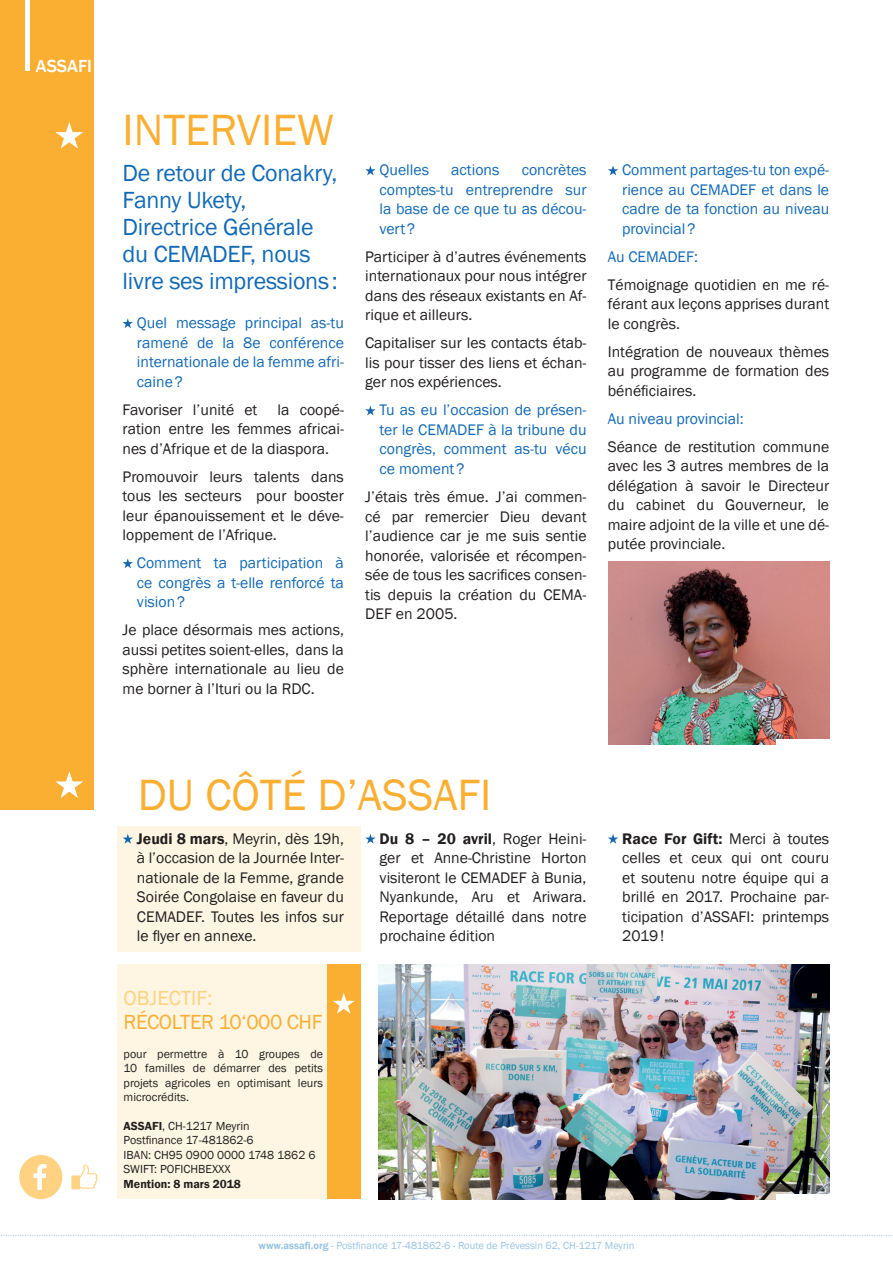
<style>
.page{position:relative;width:893px;height:1263px;background:#fff}
.page>*{position:absolute;margin:0;border:0;box-sizing:border-box;transform-origin:0 0}
.t1{font:45px "Franklin Gothic";color:#faaf33}
.t2{font:24px/27px "Franklin Gothic";letter-spacing:-.01em;color:#136ab5}
.t3{font:21px "Franklin Gothic";letter-spacing:-.02em;color:#faaf33}
.t4{font:21px "Franklin Gothic";color:#fed281}
.t5{font:500 18px "Franklin Gothic";color:#fff}
.t6{font:15.75px/19.5px "Franklin Gothic";color:#231f20;text-align:justify}
.t7{font:15.75px/19.5px "Franklin Gothic";color:#136ab5;text-align:justify}
.t8{font:12px/14.4px "Franklin Gothic";color:#231f20;text-align:justify}
.t9{font:600 12px "Franklin Gothic";color:#231f20}
.t10{font:10.5px "Franklin Gothic";color:#98c4e2}
.s1{font-weight:600}
</style>
<div class="page">
<div style="left:117px;top:826px;width:244px;height:125px;background:#fef5e2"></div>
<img style="left:608px;top:561px;width:221px;height:183px">
<div style="left:776px;top:739px;width:56px;height:10px;background:#fff"></div>
<svg style="left:19px;top:1155px;width:43px;height:44px"></svg>
<svg style="left:71px;top:1165px;width:27px;height:24px"></svg>
<svg style="left:123px;top:318px;width:10px;height:10px"></svg>
<svg style="left:123px;top:558px;width:10px;height:10px"></svg>
<svg style="left:365px;top:165px;width:11px;height:10px"></svg>
<svg style="left:365px;top:406px;width:11px;height:9px"></svg>
<svg style="left:608px;top:165px;width:10px;height:10px"></svg>
<svg style="left:1px;top:1235px;width:891px;height:1px"></svg>
<svg style="left:123px;top:834px;width:10px;height:10px"></svg>
<svg style="left:365px;top:834px;width:11px;height:10px"></svg>
<svg style="left:608px;top:834px;width:10px;height:10px"></svg>
<div style="left:117px;top:964px;width:210px;height:235px;background:#fef5e2"></div>
<div style="left:327px;top:964px;width:34px;height:235px;background:#faaf33"></div>
<svg style="left:333px;top:993px;width:22px;height:21px"></svg>
<div style="left:0;top:0;width:94px;height:810px;background:#faaf33"></div>
<svg style="left:55px;top:122px;width:28px;height:27px"></svg>
<svg style="left:55px;top:771px;width:28px;height:27px"></svg>
<img style="left:378px;top:964px;width:451px;height:235px">
<div style="left:776px;top:1194px;width:56px;height:10px;background:#fff"></div>
<p class="t5" style="left:36px;top:55px;width:58px">ASSAFI</p>
<h1 class="t1" style="left:123px;top:102px;width:213px">INTERVIEW</h1>
<h2 class="t2" style="left:123px;top:160px;width:217px">De retour de Conakry,<br>Fanny Ukety,<br>Directrice Générale du CEMADEF, nous livre ses impressions:</h2>
<p class="t7" style="left:137px;top:314px;width:209px">Quel message principal as-tu ramené de la 8e conférence internationale de la femme afri&shy;caine?</p>
<p class="t6" style="left:123px;top:400px;width:136px">Favoriser l’unité et</p>
<p class="t6" style="left:123px;top:400px;width:223px;text-indent:155px">la coopé&shy;ration entre les femmes africai&shy;nes d’Afrique et de la diaspora.</p>
<p class="t6" style="left:123px;top:467px;width:223px">Promouvoir leurs talents dans tous les secteurs pour booster leur épanouissement et le déve&shy;loppement de l’Afrique.</p>
<p class="t7" style="left:137px;top:554px;width:208px">Comment ta participation à ce congrès a t-elle renforcé ta vision?</p>
<p class="t6" style="left:123px;top:621px;width:223px">Je place désormais mes actions, aussi petites soient-elles, dans la sphère internationale au lieu de me borner à l’Ituri ou la RDC.</p>
<p class="t7" style="left:380px;top:161px;width:208px;text-indent:142px">concrètes comptes-tu entreprendre sur la base de ce que tu as décou&shy;vert?</p>
<p class="t6" style="left:365px;top:247px;width:223px">Participer à d’autres événements internationaux pour nous intégrer dans des réseaux existants en Af&shy;rique et ailleurs.</p>
<p class="t6" style="left:365px;top:334px;width:223px">Capitaliser sur les contacts étab&shy;lis pour tisser des liens et échan&shy;ger nos expériences.</p>
<p class="t7" style="left:380px;top:401px;width:209px">Tu as eu l’occasion de présen&shy;ter le CEMADEF à la tribune du congrès, comment as-tu vécu ce moment?</p>
<p class="t6" style="left:365px;top:487px;width:223px">J’étais très émue. J’ai commen&shy;cé par remercier Dieu devant l’audience car je me suis sentie honorée, valorisée et récompen&shy;sée de tous les sacrifices consen&shy;tis depuis la création du CEMA-DEF en 2005.</p>
<p class="t7" style="left:380px;top:161px;width:51px">Quelles</p>
<p class="t7" style="left:451px;top:161px;width:50px">actions</p>
<p class="t7" style="left:622px;top:161px;width:209px">Comment partages-tu ton expé&shy;rience au CEMADEF et dans le cadre de ta fonction au niveau provincial?</p>
<p class="t7" style="left:608px;top:247px;width:92px">Au CEMADEF:</p>
<p class="t6" style="left:608px;top:275px;width:223px">Témoignage quotidien en me ré&shy;férant aux leçons apprises durant le congrès.</p>
<p class="t6" style="left:608px;top:342px;width:223px">Intégration de nouveaux thèmes au programme de formation des bénéficiaires.</p>
<p class="t7" style="left:608px;top:409px;width:137px">Au niveau provincial:</p>
<p class="t6" style="left:608px;top:437px;width:223px">Séance de restitution commune avec les 3 autres membres de la délégation à savoir le Directeur du cabinet du Gouverneur, le maire adjoint de la ville et une dé&shy;putée provinciale.</p>
<h1 class="t1" style="left:138px;top:767px;width:355px">DU CÔTÉ D’ASSAFI</h1>
<p class="t6" style="left:137px;top:829px;width:208px"><span class="s1">Jeudi 8 mars</span>, Meyrin, dès 19h, à l’occasion de la Journée Inter&shy;nationale de la Femme, grande Soirée Congolaise en faveur du CEMADEF. Toutes les infos sur le flyer en annexe.</p>
<p class="t6" style="left:380px;top:829px;width:208px"><span class="s1">Du 8 – 20 avril</span>, Roger Heini&shy;ger et Anne-Christine Horton visiteront le CEMADEF à Bunia, Nyankunde, Aru et Ariwara.<br>Reportage détaillé dans notre prochaine édition</p>
<p class="t6" style="left:622px;top:829px;width:209px"><span class="s1">Race For Gift:</span> Merci à toutes celles et ceux qui ont couru et soutenu notre équipe qui a brillé en 2017. Prochaine par&shy;ticipation d’ASSAFI: printemps 2019!</p>
<h3 class="t4" style="left:124px;top:984px;width:90px">OBJECTIF:</h3>
<h3 class="t3" style="left:124px;top:1008px;width:200px">RÉCOLTER 10‘000 CHF</h3>
<p class="t8" style="left:124px;top:1047px;width:201px">pour permettre à 10 groupes de 10 familles de démarrer des petits projets agricoles en optimisant leurs microcrédits.</p>
<p class="t8" style="left:124px;top:1119px;width:193px;text-align:left"><span class="s1">ASSAFI</span>, CH-1217 Meyrin<br>Postfinance 17-481862-6<br>IBAN: CH95 0900 0000 1748 1862 6<br>SWIFT: POFICHBEXXX</p>
<p class="t9" style="left:124px;top:1176px;width:119px">Mention: 8 mars 2018</p>
<p class="t10" style="left:258px;top:1239px;width:378px"><span class="s1">www.assafi.org</span> - Postfinance 17-481862-6 - Route de Prévessin 62, CH-1217 Meyrin</p>
</div>
